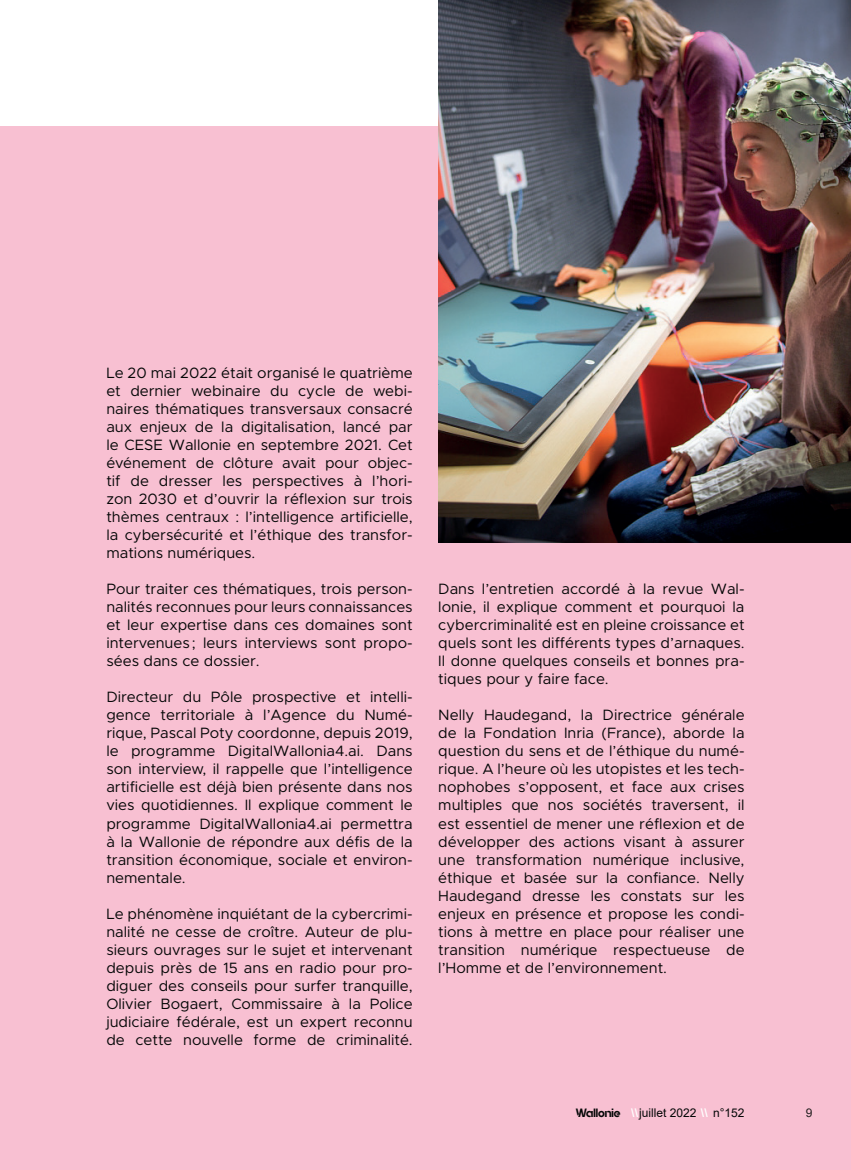
<style>
.page{position:relative;width:851px;height:1170px;background:#fff}
.page>*{position:absolute;margin:0;border:0;box-sizing:border-box;transform-origin:0 0}
.t1{font:15px/18px "Metropolis";color:#050707;text-align:justify}
.t2{font:12px "Arial";color:#050707}
.t3{font:12px "Quantify";color:#050707}
.t4{font:12px "Arial";color:#231f20}
</style>
<div class="page">
<div style="left:0;top:126px;width:850px;height:1043px;background:#f8c0d2"></div>
<img style="left:438px;top:0;width:412px;height:542px">
<p class="t1" style="left:106px;top:364px;width:308px">Le 20 mai 2022 était organisé le quatrième et dernier webinaire du cycle de webi&shy;naires thématiques transversaux consacré aux enjeux de la digitalisation, lancé par le CESE Wallonie en septembre 2021. Cet événement de clôture avait pour objec&shy;tif de dresser les perspectives à l’hori&shy;zon 2030 et d’ouvrir la réflexion sur trois thèmes centraux : l’intelligence artificielle, la cybersécurité et l’éthique des transfor&shy;mations numériques.</p>
<p class="t1" style="left:106px;top:580px;width:308px">Pour traiter ces thématiques, trois person&shy;nalités reconnues pour leurs connaissances et leur expertise dans ces domaines sont intervenues ; leurs interviews sont propo&shy;sées dans ce dossier.</p>
<p class="t1" style="left:106px;top:688px;width:308px">Directeur du Pôle prospective et intelli&shy;gence territoriale à l’Agence du Numé&shy;rique, Pascal Poty coordonne, depuis 2019, le programme DigitalWallonia4.ai. Dans son interview, il rappelle que l’intelligence artificielle est déjà bien présente dans nos vies quotidiennes. Il explique comment le programme DigitalWallonia4.ai permettra à la Wallonie de répondre aux défis de la transition économique, sociale et environ&shy;nementale.</p>
<p class="t1" style="left:106px;top:904px;width:308px">Le phénomène inquiétant de la cybercrimi&shy;nalité ne cesse de croître. Auteur de plu&shy;sieurs ouvrages sur le sujet et intervenant depuis près de 15 ans en radio pour pro&shy;diguer des conseils pour surfer tranquille, Olivier Bogaert, Commissaire à la Police judiciaire fédérale, est un expert reconnu de cette nouvelle forme de criminalité.</p>
<p class="t1" style="left:438px;top:580px;width:308px">Dans l’entretien accordé à la revue Wal&shy;lonie, il explique comment et pourquoi la cybercriminalité est en pleine croissance et quels sont les différents types d’arnaques.<br>Il donne quelques conseils et bonnes pra&shy;tiques pour y faire face.</p>
<p class="t1" style="left:438px;top:706px;width:308px">Nelly Haudegand, la Directrice générale de la Fondation Inria (France), aborde la question du sens et de l’éthique du numé&shy;rique. A l’heure où les utopistes et les tech&shy;nophobes s’opposent, et face aux crises multiples que nos sociétés traversent, il est essentiel de mener une réflexion et de développer des actions visant à assurer une transformation numérique inclusive, éthique et basée sur la confiance. Nelly Haudegand dresse les constats sur les enjeux en présence et propose les condi&shy;tions à mettre en place pour réaliser une transition numérique respectueuse de l’Homme et de l’environnement.</p>
<p class="t3" style="left:575px;top:1106px;width:46px">Wallonie</p>
<p class="t2" style="left:639px;top:1104px;width:59px">juillet 2022</p>
<p class="t2" style="left:713px;top:1104px;width:33px">n°152</p>
<p class="t4" style="left:805px;top:1104px;width:8px">9</p>
</div>
